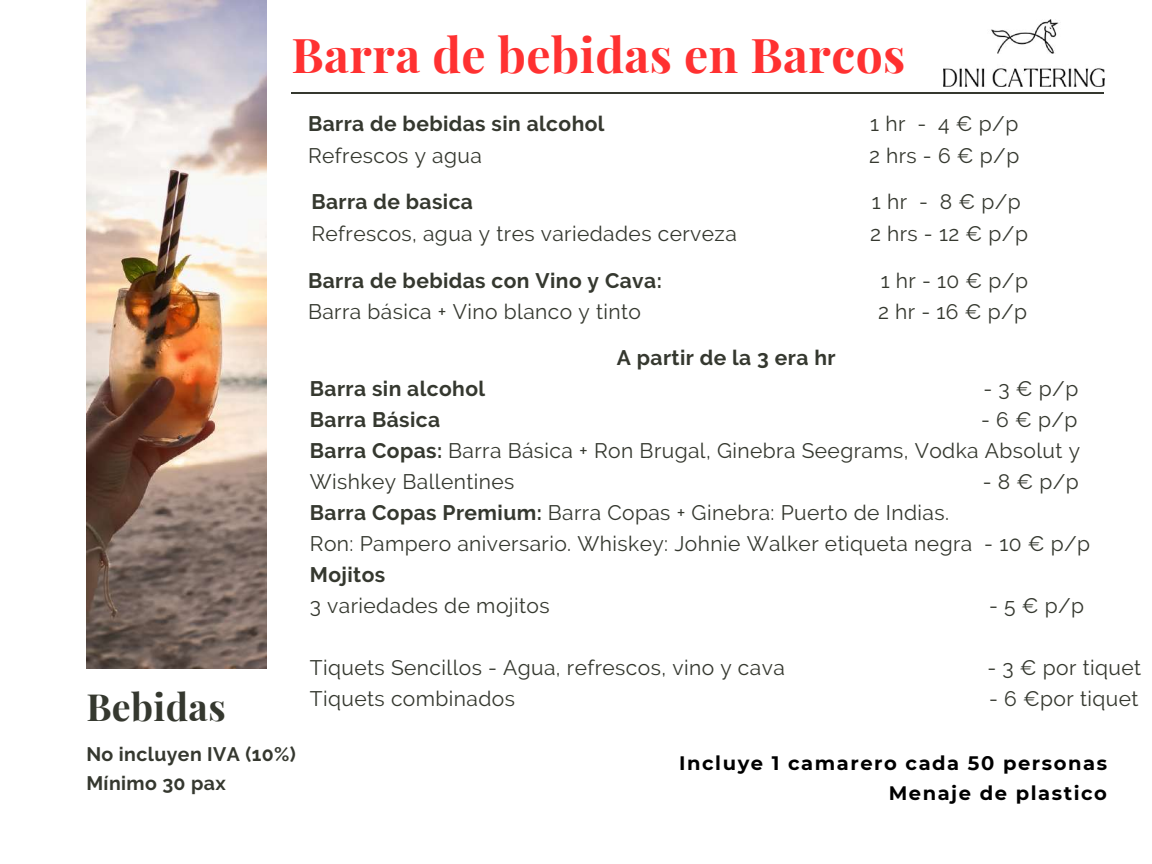
<style>
.page{position:relative;width:1152px;height:864px;background:#fff}
.page>*{position:absolute;margin:0;border:0;box-sizing:border-box;transform-origin:0 0}
.t1{font:700 48px "Playfair Display";letter-spacing:.01em;color:#ff3131}
.t2{font:700 37.5px "Playfair Display";letter-spacing:.01em;color:#35382f}
.t3{font:21px/31px "Raleway";letter-spacing:.02em;color:#35382f}
.t4{font:700 21px "Raleway";letter-spacing:.02em;color:#35382f}
.t5{font:700 19.5px/30.3px "Montserrat";letter-spacing:.08em;color:#000;text-align:right}
.t6{font:700 19.5px/29.2px "Raleway";letter-spacing:.02em;color:#35382f}
.s1{font-weight:700}
</style>
<div class="page">
<hr style="left:292px;top:93px;width:812px;height:1px;background:#35382f">
<img style="left:86px;top:0;width:180px;height:668px">
<img style="left:943px;top:20px;width:161px;height:66px">
<h1 class="t1" style="left:292px;top:22px;width:615px">Barra de bebidas en Barcos</h1>
<p class="t4" style="left:308px;top:111px;width:298px">Barra de bebidas sin alcohol</p>
<p class="t3" style="left:870px;top:108px;width:150px">1hr - 4€p/p</p>
<p class="t3" style="left:308px;top:140px;width:175px">Refrescos y agua</p>
<p class="t3" style="left:869px;top:140px;width:152px">2hrs-6€p/p</p>
<p class="t4" style="left:311px;top:190px;width:163px">Barra de basica</p>
<p class="t3" style="left:872px;top:186px;width:151px">1hr - 8€p/p</p>
<p class="t3" style="left:311px;top:218px;width:427px">Refrescos, agua y tres variedades cerveza</p>
<p class="t3" style="left:870px;top:218px;width:159px">2 hrs - 12 € p/p</p>
<p class="t4" style="left:308px;top:268px;width:355px">Barra de bebidas con Vino y Cava:</p>
<p class="t3" style="left:881px;top:265px;width:149px">1hr-10€p/p</p>
<p class="t3" style="left:308px;top:296px;width:335px">Barra básica + Vino blanco y tinto</p>
<p class="t3" style="left:878px;top:296px;width:151px">2hr-16€p/p</p>
<p class="t4" style="left:617px;top:345px;width:220px">A partir de la 3 era hr</p>
<p class="t4" style="left:310px;top:376px;width:177px">Barra sin alcohol</p>
<p class="t3" style="left:983px;top:373px;width:96px">-3€p/p</p>
<p class="t4" style="left:310px;top:407px;width:132px">Barra Básica</p>
<p class="t3" style="left:310px;top:404px;width:772px;text-indent:671px">-6€p/p<br><span class="s1">Barra Copas:</span> Barra Básica + Ron Brugal, Ginebra Seegrams, Vodka Absolut y<br>Wishkey Ballentines</p>
<p class="t3" style="left:983px;top:466px;width:98px">-8€p/p</p>
<p class="t3" style="left:310px;top:497px;width:782px"><span class="s1">Barra Copas Premium:</span> Barra Copas + Ginebra: Puerto de Indias.<br>Ron: Pampero aniversario. Whiskey: Johnie Walker etiqueta negra - 10 € p/p</p>
<p class="t4" style="left:310px;top:562px;width:77px">Mojitos</p>
<p class="t3" style="left:310px;top:590px;width:241px">3 variedades de mojitos</p>
<p class="t3" style="left:989px;top:590px;width:97px">-5€p/p</p>
<h2 class="t2" style="left:86px;top:681px;width:141px">Bebidas</h2>
<p class="t6" style="left:86px;top:739px;width:211px">No incluyen IVA (10%)<br>Mínimo 30 pax</p>
<p class="t3" style="left:310px;top:652px;width:476px">Tiquets Sencillos - Agua, refrescos, vino y cava</p>
<p class="t3" style="left:987px;top:652px;width:155px">- 3 € por tiquet</p>
<p class="t3" style="left:310px;top:683px;width:207px">Tiquets combinados</p>
<p class="t3" style="left:989px;top:683px;width:151px">- 6 €por tiquet</p>
<p class="t5" style="left:679px;top:748px;width:429px">Incluye 1 camarero cada 50 personas<br>Menaje de plastico</p>
</div>
